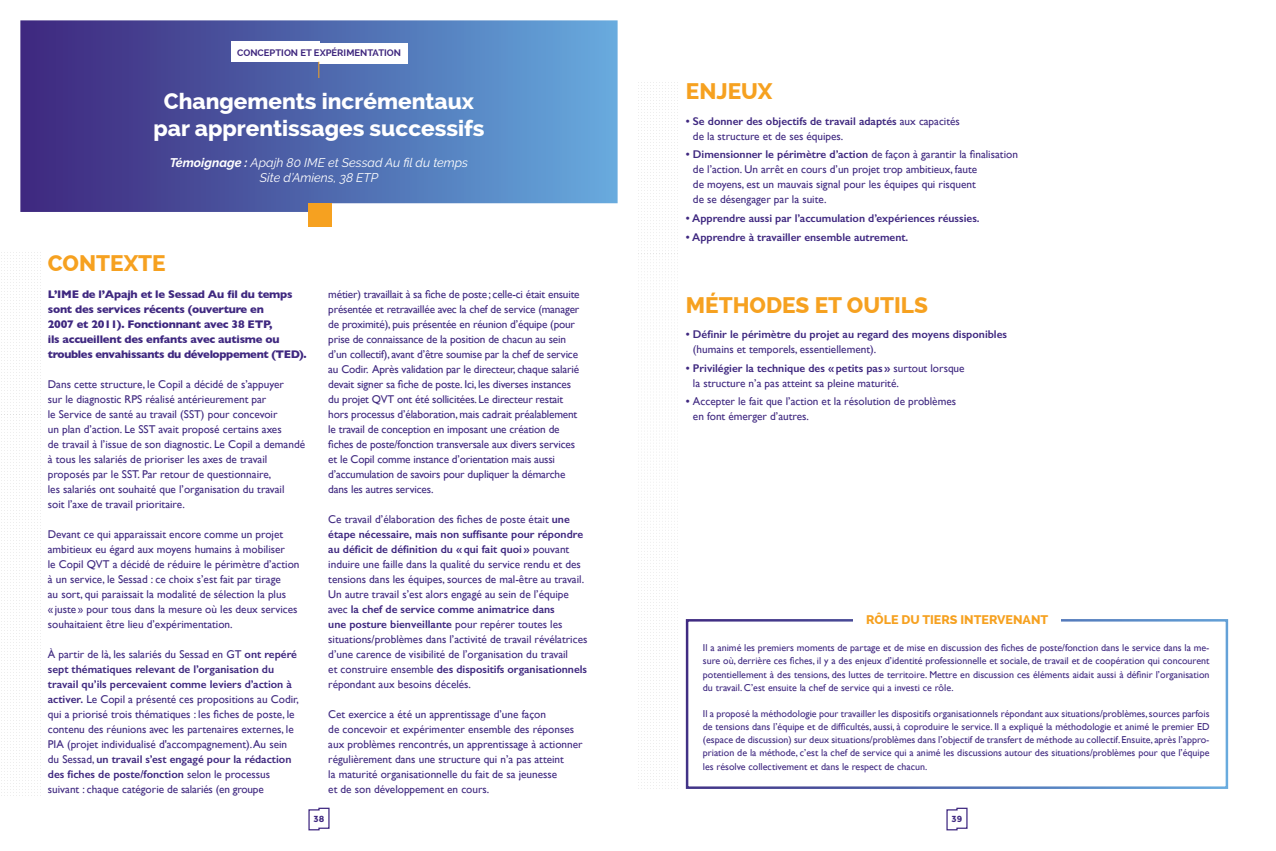
<style>
.page{position:relative;width:1276px;height:851px;background:#fff}
.page>*{position:absolute;margin:0;border:0;box-sizing:border-box;transform-origin:0 0}
.t1{font:800 22.5px/27px "Raleway";color:#fff;text-align:center}
.t2{font:800 22.5px "Raleway";color:#f6a120}
.t3{font:italic 12.5px/15px "Raleway";color:#fff;text-align:center}
.t4{font:800 12.5px "Raleway";color:#f6a120}
.t5{font:11.25px/15px "Gill Sans";color:#3f2880}
.t6{font:700 11.25px/15px "Gill Sans";letter-spacing:-.02em;color:#3f2880}
.t7{font:600 11.25px "Gill Sans";color:#3f2880}
.t8{font:10px/13.1px "Gill Sans";color:#3f2880;text-align:justify}
.t9{font:700 9.38px "Raleway";color:#3f277e}
.t10{font:700 8.75px "Montserrat";color:#3f2880}
.s1{font-weight:700}
.s2{font-weight:600}
</style>
<div class="page">
<svg style="left:308px;top:807px;width:22px;height:23px"></svg>
<svg style="left:946px;top:807px;width:22px;height:23px"></svg>
<img style="left:638px;top:82px;width:48px;height:624px">
<img style="left:638px;top:254px;width:40px;height:15px">
<img style="left:638px;top:83px;width:40px;height:15px">
<img style="left:638px;top:706px;width:65px;height:83px">
<img style="left:638px;top:707px;width:40px;height:15px">
<img style="left:1px;top:267px;width:40px;height:526px">
<img style="left:1px;top:414px;width:40px;height:15px">
<img style="left:1px;top:252px;width:40px;height:13px">
<svg style="left:20px;top:20px;width:597px;height:192px;background:#546aae"></svg>
<div style="left:309px;top:203px;width:23px;height:23px;background:#f6a120"></div>
<div style="left:686px;top:619px;width:542px;height:169px;border:2px solid #fff"></div>
<div style="left:853px;top:609px;width:207px;height:17px;background:#fff"></div>
<div style="left:231px;top:42px;width:88px;height:20px;background:#fff"></div>
<div style="left:319px;top:44px;width:88px;height:20px;background:#fff"></div>
<svg style="left:318px;top:62px;width:1px;height:16px"></svg>
<p class="t9" style="left:237px;top:47px;width:165px">CONCEPTION ET EXPÉRIMENTATION</p>
<h1 class="t1" style="left:153px;top:88px;width:333px">Changements incrémentaux par apprentissages successifs</h1>
<p class="t3" style="left:170px;top:155px;width:300px"><span class="s1">Témoignage :</span> Apajh 80 IME et Sessad Au fil du temps<br>Site d’Amiens, 38 ETP</p>
<h1 class="t2" style="left:48px;top:250px;width:119px">CONTEXTE</h1>
<p class="t6" style="left:48px;top:286px;width:260px">L’IME de l’Apajh et le Sessad Au fil du temps sont des services récents (ouverture en<br>2007 et 2011). Fonctionnant avec 38 ETP,<br>ils accueillent des enfants avec autisme ou troubles envahissants du développement (TED).</p>
<p class="t5" style="left:48px;top:376px;width:259px">Dans cette structure, le Copil a décidé de s’appuyer<br>sur le diagnostic RPS réalisé antérieurement par<br>le Service de santé au travail (SST) pour concevoir<br>un plan d’action. Le SST avait proposé certains axes<br>de travail à l’issue de son diagnostic. Le Copil a demandé à tous les salariés de prioriser les axes de travail proposés par le SST. Par retour de questionnaire,<br>les salariés ont souhaité que l’organisation du travail<br>soit l’axe de travail prioritaire.</p>
<p class="t5" style="left:48px;top:526px;width:253px">Devant ce qui apparaissait encore comme un projet ambitieux eu égard aux moyens humains à mobiliser<br>le Copil QVT a décidé de réduire le périmètre d’action à un service, le Sessad : ce choix s’est fait par tirage<br>au sort, qui paraissait la modalité de sélection la plus<br>« juste » pour tous dans la mesure où les deux services souhaitaient être lieu d’expérimentation.</p>
<p class="t5" style="left:48px;top:646px;width:253px">À partir de là, les salariés du Sessad en GT <span class="s2">ont repéré sept thématiques relevant de l’organisation du travail qu’ils percevaient comme leviers d’action à activer.</span> Le Copil a présenté ces propositions au Codir, qui a priorisé trois thématiques : les fiches de poste, le contenu des réunions avec les partenaires externes, le PIA (projet individualisé d'accompagnement). Au sein du Sessad, <span class="s2">un travail s’est engagé pour la rédaction des fiches de poste/fonction</span> selon le processus suivant : chaque catégorie de salariés (en groupe</p>
<p class="t5" style="left:328px;top:286px;width:253px">métier) travaillait à sa fiche de poste; celle-ci était ensuite présentée et retravaillée avec la chef de service (manager de proximité), puis présentée en réunion d’équipe (pour prise de connaissance de la position de chacun au sein d’un collectif), avant d’être soumise par la chef de service au Codir. Après validation par le directeur, chaque salarié devait signer sa fiche de poste. Ici, les diverses instances du projet QVT ont été sollicitées. Le directeur restait hors processus d’élaboration, mais cadrait préalablement le travail de conception en imposant une création de fiches de poste/fonction transversale aux divers services et le Copil comme instance d’orientation mais aussi d’accumulation de savoirs pour dupliquer la démarche dans les autres services.</p>
<p class="t5" style="left:328px;top:511px;width:261px">Ce travail d’élaboration des fiches de poste était <span class="s2">une étape nécessaire, mais non suffisante pour répondre au déficit de définition du «qui fait quoi»</span> pouvant induire une faille dans la qualité du service rendu et des tensions dans les équipes, sources de mal-être au travail.<br>Un autre travail s’est alors engagé au sein de l’équipe avec <span class="s2">la chef de service comme animatrice dans<br>une posture bienveillante</span> pour repérer toutes les situations/problèmes dans l’activité de travail révélatrices d’une carence de visibilité de l’organisation du travail<br>et construire ensemble <span class="s2">des dispositifs organisationnels </span>répondant aux besoins décelés.</p>
<p class="t5" style="left:328px;top:706px;width:256px">Cet exercice a été un apprentissage d’une façon<br>de concevoir et expérimenter ensemble des réponses aux problèmes rencontrés, un apprentissage à actionner régulièrement dans une structure qui n’a pas atteint<br>la maturité organisationnelle du fait de sa jeunesse<br>et de son développement en cours.</p>
<h1 class="t2" style="left:686px;top:78px;width:88px">ENJEUX</h1>
<p class="t5" style="left:693px;top:113px;width:268px;text-indent:-7px"><span class="s2">• Se donner des objectifs de travail adaptés</span> aux capacités de la structure et de ses équipes.</p>
<p class="t5" style="left:693px;top:147px;width:326px;text-indent:-7px"><span class="s2">• Dimensionner le périmètre d’action</span> de façon à garantir la finalisation de l’action. Un arrêt en cours d’un projet trop ambitieux, faute<br>de moyens, est un mauvais signal pour les équipes qui risquent<br>de se désengager par la suite.</p>
<p class="t7" style="left:686px;top:211px;width:295px">• Apprendre aussi par l’accumulation d’expériences réussies.</p>
<p class="t7" style="left:686px;top:230px;width:224px">• Apprendre à travailler ensemble autrement.</p>
<h1 class="t2" style="left:686px;top:292px;width:244px">MÉTHODES ET OUTILS</h1>
<p class="t7" style="left:686px;top:327px;width:323px">• Définir le périmètre du projet au regard des moyens disponibles</p>
<p class="t5" style="left:693px;top:342px;width:185px">(humains et temporels, essentiellement).</p>
<p class="t5" style="left:693px;top:360px;width:273px;text-indent:-7px"><span class="s2">• Privilégier la technique des «petits pas»</span> surtout lorsque la structure n’a pas atteint sa pleine maturité.</p>
<p class="t5" style="left:693px;top:394px;width:265px;text-indent:-7px"><span class="s2">•</span> Accepter le fait que l’action et la résolution de problèmes en font émerger d’autres.</p>
<p class="t4" style="left:866px;top:612px;width:184px">RÔLE DU TIERS INTERVENANT</p>
<p class="t8" style="left:703px;top:641px;width:508px">Il a animé les premiers moments de partage et de mise en discussion des fiches de poste/fonction dans le service dans la me&shy;sure où, derrière ces fiches, il y a des enjeux d’identité professionnelle et sociale, de travail et de coopération qui concourent potentiellement à des tensions, des luttes de territoire. Mettre en discussion ces éléments aidait aussi à définir l’organisation du travail. C’est ensuite la chef de service qui a investi ce rôle.</p>
<p class="t8" style="left:703px;top:706px;width:508px">Il a proposé la méthodologie pour travailler les dispositifs organisationnels répondant aux situations/problèmes, sources parfois de tensions dans l’équipe et de difficultés, aussi, à coproduire le service. Il a expliqué la méthodologie et animé le premier ED (espace de discussion) sur deux situations/problèmes dans l’objectif de transfert de méthode au collectif. Ensuite, après l’appro&shy;priation de la méthode, c’est la chef de service qui a animé les discussions autour des situations/problèmes pour que l’équipe les résolve collectivement et dans le respect de chacun.</p>
<p class="t10" style="left:314px;top:813px;width:12px">38</p>
<p class="t10" style="left:951px;top:813px;width:12px">39</p>
</div>
